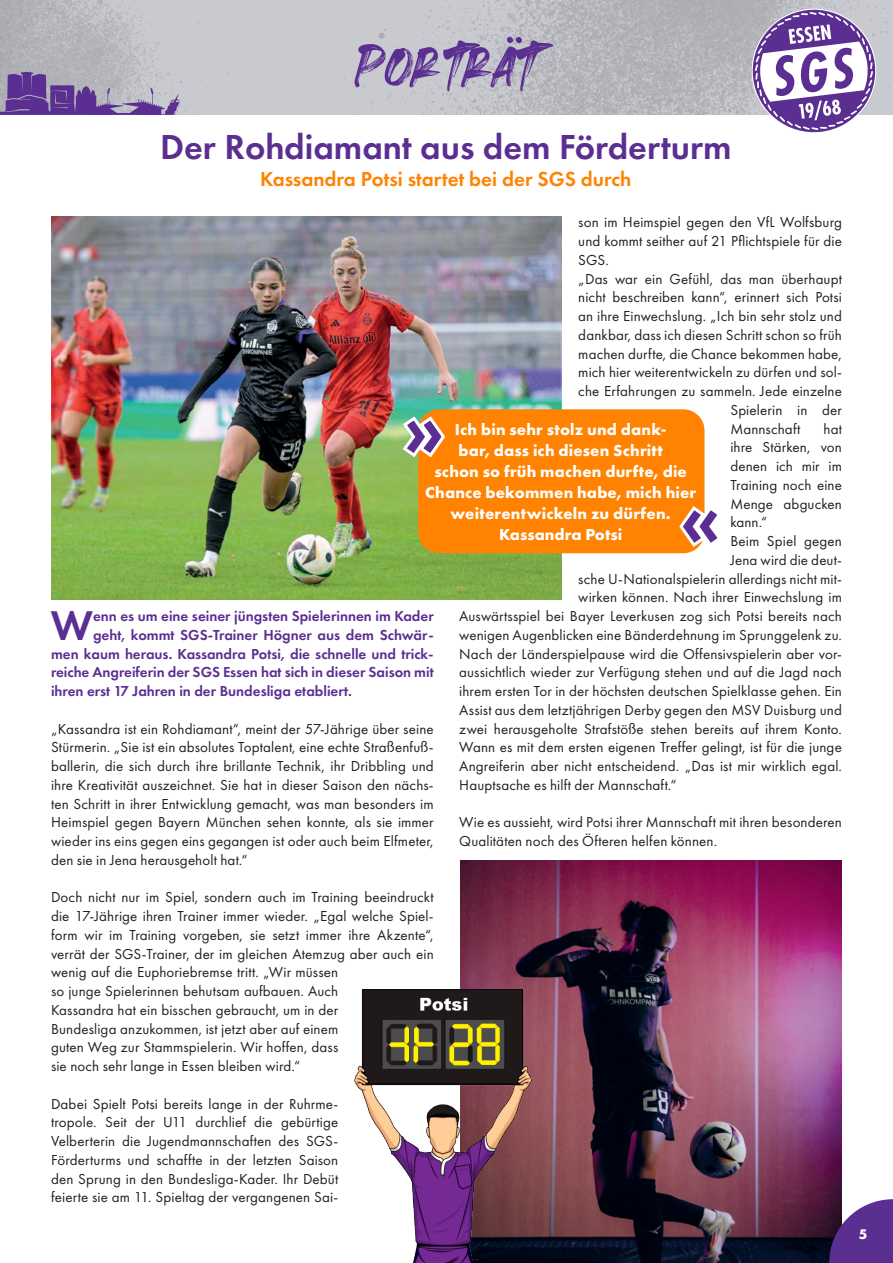
<style>
.page{position:relative;width:893px;height:1263px;background:#fff}
.page>*{position:absolute;margin:0;border:0;box-sizing:border-box;transform-origin:0 0}
.t1{font:82.5px "Heaters";color:#5b2e91}
.t2{font:600 43.05px "Futura PT";color:#5b2e91}
.t3{font:600 36px "Futura PT";color:#5b2e91}
.t4{font:600 21px "Futura PT";color:#ff8200}
.t5{font:700 16.5px/21px "Futura PT";letter-spacing:.01em;color:#fff;text-align:center}
.t6{font:15px/18.8px "Futura PT";letter-spacing:.01em;color:#231f20;text-align:justify}
.t7{font:600 15px "Futura PT";color:#5b2e91}
.t8{font:700 14.4px "Futura PT";color:#fff}
</style>
<div class="page">
<hr style="left:0;top:125px;width:1px;height:1138px;background:#c9cad0">
<img style="left:460px;top:860px;width:382px;height:403px">
<img style="left:0;top:0;width:893px;height:115px">
<svg style="left:748px;top:6px;width:131px;height:127px"></svg>
<svg style="left:829px;top:1199px;width:64px;height:64px;background:#653e8e"></svg>
<svg style="left:0;top:34px;width:180px;height:81px;background:#a298b4"></svg>
<img style="left:51px;top:217px;width:510px;height:383px">
<img style="left:355px;top:989px;width:177px;height:274px">
<div style="left:418px;top:409px;width:286px;height:144px;background:#ff8200;border-radius:21px"></div>
<svg style="left:400px;top:414px;width:46px;height:45px"></svg>
<svg style="left:679px;top:504px;width:39px;height:45px"></svg>
<h1 class="t1" style="left:354px;top:32px;width:187px">Porträt</h1>
<h3 class="t3" style="left:160px;top:124px;width:573px">Der Rohdiamant aus dem Förderturm</h3>
<h3 class="t4" style="left:260px;top:166px;width:373px">Kassandra Potsi startet bei der SGS durch</h3>
<p class="t6" style="left:578px;top:213px;width:265px">son im Heimspiel gegen den VfL Wolfsburg</p>
<p class="t6" style="left:578px;top:232px;width:265px">und kommt seither auf 21 Pflichtspiele für die</p>
<p class="t6" style="left:578px;top:250px;width:32px">SGS.</p>
<p class="t6" style="left:578px;top:269px;width:265px">„Das war ein Gefühl, das man überhaupt</p>
<p class="t6" style="left:578px;top:288px;width:265px">nicht beschreiben kann“, erinnert sich Potsi</p>
<p class="t6" style="left:578px;top:307px;width:265px">an ihre Einwechslung. „Ich bin sehr stolz und</p>
<p class="t6" style="left:578px;top:325px;width:265px">dankbar, dass ich diesen Schritt schon so früh</p>
<p class="t6" style="left:578px;top:344px;width:265px">machen durfte, die Chance bekommen habe,</p>
<p class="t6" style="left:578px;top:363px;width:265px">mich hier weiterentwickeln zu dürfen und sol-</p>
<p class="t6" style="left:578px;top:382px;width:265px">che Erfahrungen zu sammeln. Jede einzelne</p>
<p class="t6" style="left:730px;top:400px;width:113px">Spielerin in der</p>
<p class="t6" style="left:730px;top:419px;width:72px">Mannschaft</p>
<p class="t6" style="left:823px;top:419px;width:20px">hat</p>
<p class="t6" style="left:730px;top:438px;width:113px">ihre Stärken, von</p>
<p class="t6" style="left:730px;top:457px;width:113px">denen ich mir im</p>
<p class="t6" style="left:730px;top:475px;width:113px">Training noch eine</p>
<p class="t6" style="left:730px;top:494px;width:113px">Menge abgucken</p>
<p class="t6" style="left:730px;top:513px;width:39px">kann.“</p>
<p class="t6" style="left:730px;top:532px;width:113px">Beim Spiel gegen</p>
<p class="t6" style="left:730px;top:550px;width:113px">Jena wird die deut-</p>
<p class="t6" style="left:578px;top:569px;width:265px">sche U-Nationalspielerin allerdings nicht mit-</p>
<p class="t6" style="left:578px;top:588px;width:265px">wirken können. Nach ihrer Einwechslung im</p>
<p class="t6" style="left:459px;top:607px;width:384px">Auswärtsspiel bei Bayer Leverkusen zog sich Potsi bereits nach</p>
<p class="t6" style="left:459px;top:625px;width:384px">wenigen Augenblicken eine Bänderdehnung im Sprunggelenk zu.</p>
<p class="t6" style="left:459px;top:644px;width:384px">Nach der Länderspielpause wird die Offensivspielerin aber vor-</p>
<p class="t6" style="left:459px;top:663px;width:384px">aussichtlich wieder zur Verfügung stehen und auf die Jagd nach</p>
<p class="t6" style="left:459px;top:682px;width:384px">ihrem ersten Tor in der höchsten deutschen Spielklasse gehen. Ein</p>
<p class="t6" style="left:459px;top:700px;width:384px">Assist aus dem letztjährigen Derby gegen den MSV Duisburg und</p>
<p class="t6" style="left:459px;top:719px;width:384px">zwei herausgeholte Strafstöße stehen bereits auf ihrem Konto.</p>
<p class="t6" style="left:459px;top:738px;width:384px">Wann es mit dem ersten eigenen Treffer gelingt, ist für die junge</p>
<p class="t6" style="left:459px;top:757px;width:384px">Angreiferin aber nicht entscheidend. „Das ist mir wirklich egal.</p>
<p class="t6" style="left:459px;top:775px;width:219px">Hauptsache es hilft der Mannschaft.“</p>
<p class="t6" style="left:459px;top:813px;width:384px">Wie es aussieht, wird Potsi ihrer Mannschaft mit ihren besonderen<br>Qualitäten noch des Öfteren helfen können.</p>
<p class="t5" style="left:425px;top:419px;width:273px">Ich bin sehr stolz und dank-<br>bar, dass ich diesen Schritt<br>schon so früh machen durfte, die<br>Chance bekommen habe, mich hier weiterentwickeln zu dürfen.<br>Kassandra Potsi</p>
<h2 class="t2" style="left:51px;top:598px;width:44px">W</h2>
<p class="t7" style="left:93px;top:607px;width:342px">enn es um eine seiner jüngsten Spielerinnen im Kader</p>
<p class="t7" style="left:93px;top:625px;width:342px">geht, kommt SGS-Trainer Högner aus dem Schwär-</p>
<p class="t7" style="left:51px;top:644px;width:384px">men kaum heraus. Kassandra Potsi, die schnelle und trick-</p>
<p class="t7" style="left:51px;top:663px;width:384px">reiche Angreiferin der SGS Essen hat sich in dieser Saison mit</p>
<p class="t7" style="left:51px;top:682px;width:303px">ihren erst 17 Jahren in der Bundesliga etabliert.</p>
<p class="t6" style="left:51px;top:719px;width:384px">„Kassandra ist ein Rohdiamant“, meint der 57-Jährige über seine Stürmerin. „Sie ist ein absolutes Toptalent, eine echte Straßenfuß&shy;ballerin, die sich durch ihre brillante Technik, ihr Dribbling und ihre Kreativität auszeichnet. Sie hat in dieser Saison den nächs&shy;ten Schritt in ihrer Entwicklung gemacht, was man besonders im Heimspiel gegen Bayern München sehen konnte, als sie immer wieder ins eins gegen eins gegangen ist oder auch beim Elfmeter, den sie in Jena herausgeholt hat.“</p>
<p class="t6" style="left:51px;top:888px;width:384px;text-align:left">Doch nicht nur im Spiel, sondern auch im Training beeindruckt die 17-Jährige ihren Trainer immer wieder. „Egal welche Spiel&shy;form wir im Training vorgeben, sie setzt immer ihre Akzente“, verrät der SGS-Trainer, der im gleichen Atemzug aber auch ein wenig auf die Euphoriebremse tritt. „Wir müssen<br>so junge Spielerinnen behutsam aufbauen. Auch<br>Kassandra hat ein bisschen gebraucht, um in der<br>Bundesliga anzukommen, ist jetzt aber auf einem<br>guten Weg zur Stammspielerin. Wir hoffen, dass<br>sie noch sehr lange in Essen bleiben wird.“</p>
<p class="t6" style="left:51px;top:1094px;width:289px">Dabei Spielt Potsi bereits lange in der Ruhrme&shy;tropole. Seit der U11 durchlief die gebürtige Velberterin die Jugendmannschaften des SGS-Förderturms und schaffte in der letzten Saison den Sprung in den Bundesliga-Kader. Ihr Debüt feierte sie am 11. Spieltag der vergangenen Sai-</p>
<p class="t8" style="left:859px;top:1225px;width:10px">5</p>
</div>
